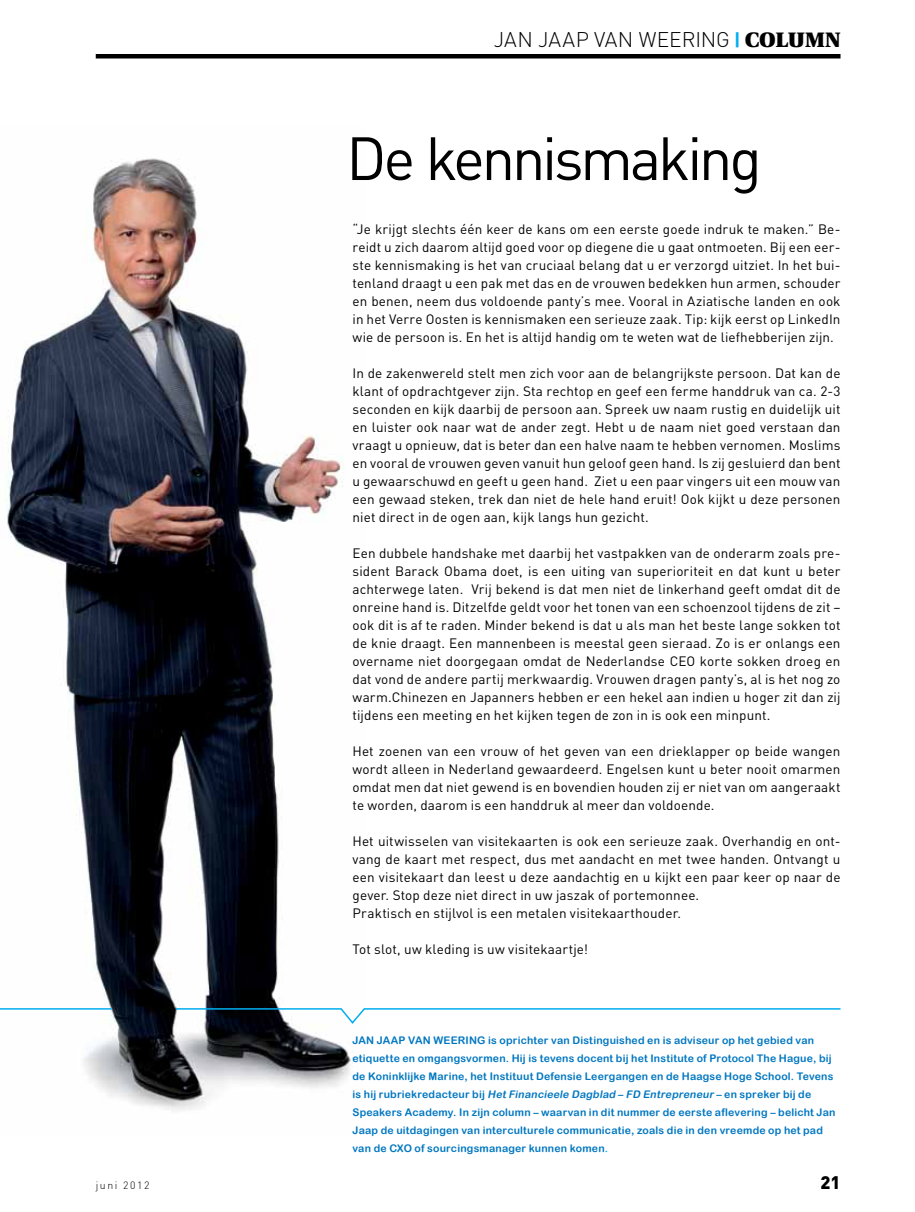
<style>
.page{position:relative;width:915px;height:1212px;background:#fff}
.page>*{position:absolute;margin:0;border:0;box-sizing:border-box;transform-origin:0 0}
.t1{font:60px "DIN";letter-spacing:-.055em;color:#000}
.t2{font:300 21px "DIN";letter-spacing:-.005em;color:#000}
.t3{font:900 18px "DIN";color:#000}
.t4{font:13.5px/18px "DIN";letter-spacing:.01em;color:#000;text-align:justify}
.t5{font:10.5px/18px "Arial Rounded MT Bold";letter-spacing:.02em;color:#0077c1}
.t6{font:300 10.5px "DIN";letter-spacing:.15em;color:#000}
.s1{font-family:"Utopia";font-weight:900;color:#00aeef}
.s2{font-family:"Utopia";font-weight:900}
.s3{font-style:italic}
.s4{color:#00aeef}
</style>
<div class="page">
<img style="left:0;top:158px;width:353px;height:953px">
<hr style="left:96px;top:54px;width:744px;height:4px;background:#000">
<svg style="left:174px;top:1007px;width:667px;height:18px"></svg>
<hr style="left:0;top:1008px;width:111px;height:1px;background:#00aeef">
<h2 class="t2" style="left:493px;top:31px;width:348px">JAN JAAP VAN WEERING <span class="s1">|</span> <span class="s2">COLUMN</span></h2>
<h1 class="t1" style="left:346px;top:133px;width:417px">De kennismaking</h1>
<p class="t4" style="left:352px;top:221px;width:489px">“Je krijgt slechts één keer de kans om een eerste goede indruk te maken.” be&shy;reidt u zich daarom altijd goed voor op diegene die u gaat ontmoeten. bij een eer&shy;ste kennismaking is het van cruciaal belang dat u er verzorgd uitziet. in het bui&shy;tenland draagt u een pak met das en de vrouwen bedekken hun armen, schouder en benen, neem dus voldoende panty’s mee. Vooral in aziatische landen en ook in het Verre oosten is kennismaken een serieuze zaak. Tip: kijk eerst op linkedin wie de persoon is. en het is altijd handig om te weten wat de liefhebberijen zijn.</p>
<p class="t4" style="left:352px;top:365px;width:489px">in de zakenwereld stelt men zich voor aan de belangrijkste persoon. Dat kan de klant of opdrachtgever zijn. sta rechtop en geef een ferme handdruk van ca. 2-3 seconden en kijk daarbij de persoon aan. spreek uw naam rustig en duidelijk uit en luister ook naar wat de ander zegt. hebt u de naam niet goed verstaan dan vraagt u opnieuw, dat is beter dan een halve naam te hebben vernomen. moslims en vooral de vrouwen geven vanuit hun geloof geen hand. is zij gesluierd dan bent u gewaarschuwd en geeft u geen hand. Ziet u een paar vingers uit een mouw van een gewaad steken, trek dan niet de hele hand eruit! ook kijkt u deze personen niet direct in de ogen aan, kijk langs hun gezicht.</p>
<p class="t4" style="left:352px;top:545px;width:489px">een dubbele handshake met daarbij het vastpakken van de onderarm zoals pre&shy;sident barack obama doet, is een uiting van superioriteit en dat kunt u beter achterwege laten. Vrij bekend is dat men niet de linkerhand geeft omdat dit de onreine hand is. Ditzelfde geldt voor het tonen van een schoenzool tijdens de zit – ook dit is af te raden. minder bekend is dat u als man het beste lange sokken tot de knie draagt. een mannenbeen is meestal geen sieraad. Zo is er onlangs een overname niet doorgegaan omdat de nederlandse ceo korte sokken droeg en dat vond de andere partij merkwaardig. Vrouwen dragen panty’s, al is het nog zo warm.chinezen en Japanners hebben er een hekel aan indien u hoger zit dan zij tijdens een meeting en het kijken tegen de zon in is ook een minpunt.</p>
<p class="t4" style="left:352px;top:743px;width:489px">het zoenen van een vrouw of het geven van een drieklapper op beide wangen wordt alleen in nederland gewaardeerd. engelsen kunt u beter nooit omarmen omdat men dat niet gewend is en bovendien houden zij er niet van om aangeraakt te worden, daarom is een handdruk al meer dan voldoende.</p>
<p class="t4" style="left:352px;top:833px;width:489px;text-align:left">het uitwisselen van visitekaarten is ook een serieuze zaak. overhandig en ont&shy;vang de kaart met respect, dus met aandacht en met twee handen. ontvangt u een visitekaart dan leest u deze aandachtig en u kijkt een paar keer op naar de gever. stop deze niet direct in uw jaszak of portemonnee.<br>Praktisch en stijlvol is een metalen visitekaarthouder.</p>
<p class="t4" style="left:352px;top:941px;width:237px">Tot slot, uw kleding is uw visitekaartje!</p>
<p class="t5" style="left:352px;top:1032px;width:484px">jan jaap van WeerinG is oprichter van distinguished en is adviseur op het gebied van etiquette en omgangsvormen. Hij is tevens docent bij het institute of protocol the Hague, bij de koninklijke marine, het instituut defensie leergangen en de Haagse Hoge school. tevens is hij rubriekredacteur bij <span class="s3">Het financieele dagblad</span> – <span class="s3">fd entrepreneur</span> – en spreker bij de speakers academy. in zijn column – waarvan in dit nummer de eerste aflevering – belicht jan jaap de uitdagingen van interculturele communicatie, zoals die in den vreemde op het pad van de cXo of sourcingsmanager kunnen komen<span class="s4">.</span></p>
<p class="t6" style="left:96px;top:1181px;width:55px">JUNI 2012</p>
<h3 class="t3" style="left:820px;top:1172px;width:22px">21</h3>
</div>
